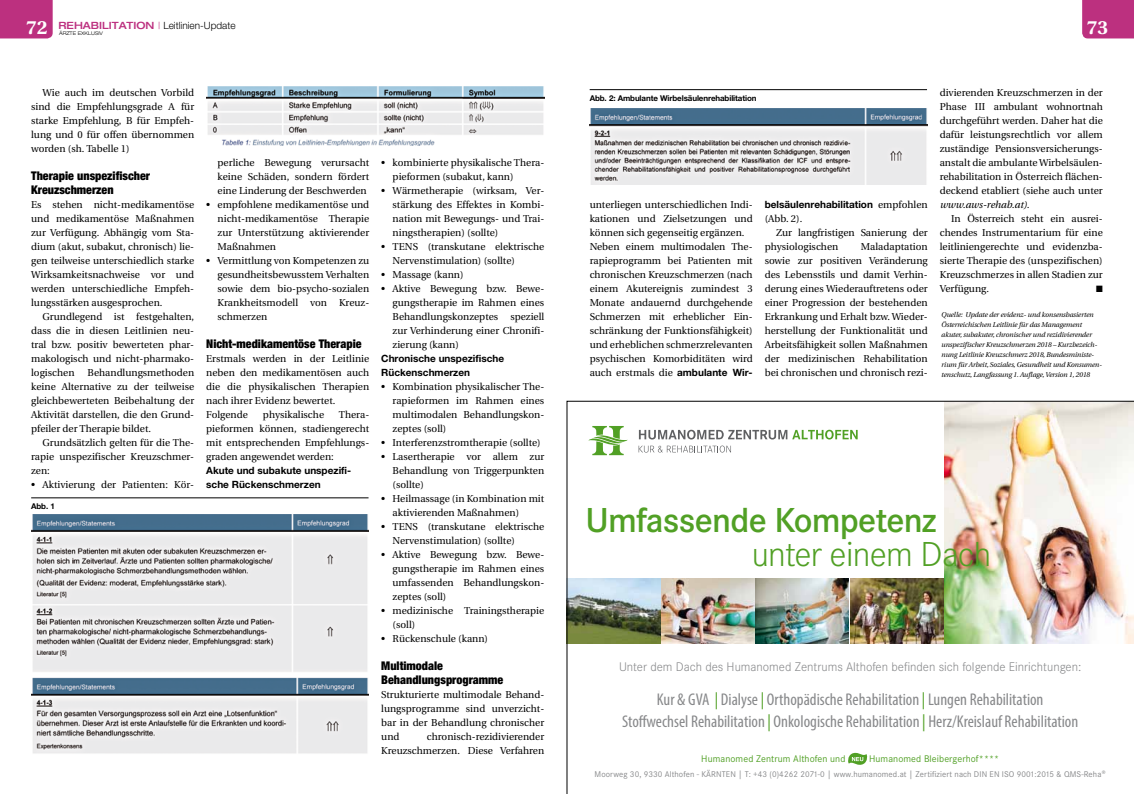
<style>
.page{position:relative;width:1134px;height:794px;background:#fff}
.page>*{position:absolute;margin:0;border:0;box-sizing:border-box;transform-origin:0 0}
.t1{font:600 36px "Corporate S";letter-spacing:-.02em;color:#51a025}
.t2{font:300 36px "Corporate S";letter-spacing:-.02em;color:#51a025}
.t3{font:700 19px "Utopia";color:#fff}
.t4{font:condensed 17px/22px "Myriad Pro";color:#87888a;text-align:center}
.t5{font:300 13px "Corporate S";color:#87888a}
.t6{font:900 condensed 12px/14px "Helvetica Neue";color:#000}
.t7{font:10px/14px "Utopia";color:#000;text-align:justify}
.t8{font:700 10px/14px "Helvetica Neue";color:#000}
.t9{font:10px "Corporate S";letter-spacing:.01em;color:#51a025}
.t10{font:300 10px "Helvetica Neue";color:#000}
.t11{font:italic 10px "Utopia";color:#000}
.t12{font:9.2px "Zapf Dingbats ITC";color:#000;scale:.95 1}
.t13{font:8.6px "Corporate S";letter-spacing:.01em;color:#87888a}
.t14{font:700 8px "Helvetica Neue";letter-spacing:-.015em;color:#000}
.t15{font:italic 7px/10px "Utopia";letter-spacing:-.015em;color:#000}
.t16{font:300 expanded 5px "Helvetica Neue";color:#000}
.s1{font-family:"Utopia";font-weight:700;font-size:19px;color:#fff}
.s2{font-weight:500;font-stretch:expanded;color:#bc307f}
.s3{color:#bc307f}
.s4{font-family:"Helvetica Neue";font-weight:700}
.s5{font-family:"Utopia";font-weight:400}
.s6{color:#51a025}
.s7{color:#fff}
</style>
<div class="page">
<div style="left:0;top:0;width:53px;height:38px;background:#bc307f"></div>
<div style="left:1082px;top:0;width:52px;height:38px;background:#bc307f"></div>
<img style="left:567px;top:401px;width:567px;height:393px">
<hr style="left:590px;top:89px;width:337px;height:1px;background:#000">
<img style="left:590px;top:109px;width:337px;height:76px">
<img style="left:31px;top:514px;width:338px;height:240px">
<hr style="left:31px;top:497px;width:338px;height:1px;background:#000">
<img style="left:207px;top:86px;width:337px;height:60px">
<p class="t10" style="left:26px;top:20px;width:211px"><span class="s1">72</span> <span class="s2">REHABILITATION</span> <span class="s3">|</span> Leitlinien-Update</p>
<p class="t16" style="left:59px;top:30px;width:45px">ÄRZTE EXKLUSIV</p>
<h2 class="t3" style="left:1087px;top:17px;width:23px">73</h2>
<p class="t7" style="left:31px;top:85px;width:165px;text-indent:11px">Wie auch im deutschen Vorbild sind die Empfehlungsgrade A für starke Empfehlung, B für Empfeh&shy;lung und 0 für offen übernommen worden (sh. Tabelle 1)</p>
<p class="t6" style="left:31px;top:168px;width:120px">Therapie unspezifischer<br>Kreuzschmerzen</p>
<p class="t7" style="left:31px;top:197px;width:165px">Es stehen nicht-medikamentöse und medikamentöse Maßnahmen zur Verfügung. Abhängig vom Sta&shy;dium (akut, subakut, chronisch) lie&shy;gen teilweise unterschiedlich starke Wirksamkeitsnachweise vor und werden unterschiedliche Empfeh&shy;lungsstärken ausgesprochen.</p>
<p class="t7" style="left:31px;top:309px;width:165px;text-indent:11px">Grundlegend ist festgehalten, dass die in diesen Leitlinien neu&shy;tral bzw. positiv bewerteten phar&shy;makologisch und nicht-pharmako&shy;logischen</p>
<p class="t7" style="left:31px;top:365px;width:165px;text-indent:56px">Behandlungsmethoden keine Alternative zu der teilweise gleichbewerteten Beibehaltung der Aktivität darstellen, die den Grund&shy;pfeiler der Therapie bildet.</p>
<p class="t7" style="left:31px;top:435px;width:165px;text-indent:11px">Grundsätzlich gelten für die The&shy;rapie unspezifischer Kreuzschmer&shy;zen:</p>
<p class="t7" style="left:31px;top:477px;width:165px">• Aktivierung der Patienten: Kör-</p>
<p class="t14" style="left:31px;top:501px;width:25px">Abb. 1</p>
<p class="t7" style="left:218px;top:155px;width:153px">perliche Bewegung verursacht keine Schäden, sondern fördert eine Linderung der Beschwerden</p>
<p class="t7" style="left:218px;top:197px;width:153px;text-indent:-11px">• empfohlene medikamentöse und nicht-medikamentöse Therapie zur Unterstützung aktivierender Maßnahmen</p>
<p class="t7" style="left:218px;top:253px;width:153px;text-indent:-11px">• Vermittlung von Kompetenzen zu gesundheitsbewusstem Verhalten sowie dem bio-psycho-sozialen Krankheitsmodell von Kreuz&shy;schmerzen</p>
<p class="t6" style="left:206px;top:336px;width:157px">Nicht-medikamentöse Therapie</p>
<p class="t7" style="left:206px;top:351px;width:165px;text-align:left">Erstmals werden in der Leitlinie neben den medikamentösen auch die die physikalischen Therapien nach ihrer Evidenz bewertet.<br>Folgende</p>
<p class="t7" style="left:206px;top:407px;width:165px;text-indent:133px">Thera&shy;pieformen können, stadiengerecht mit entsprechenden Empfehlungs&shy;graden angewendet werden:</p>
<p class="t8" style="left:206px;top:463px;width:147px">Akute und subakute unspezifi&shy;sche Rückenschmerzen</p>
<p class="t7" style="left:263px;top:407px;width:63px">physikalische</p>
<p class="t7" style="left:393px;top:155px;width:153px;text-indent:-11px">• kombinierte physikalische Thera&shy;pieformen (subakut, kann)</p>
<p class="t7" style="left:393px;top:183px;width:153px;text-indent:-11px">• Wärmetherapie (wirksam, Ver&shy;stärkung des Effektes in Kombi&shy;nation mit Bewegungs- und Trai&shy;ningstherapien) (sollte)</p>
<p class="t7" style="left:393px;top:239px;width:153px;text-indent:-11px">• TENS (transkutane elektrische<br>Nervenstimulation) (sollte)</p>
<p class="t7" style="left:381px;top:267px;width:84px">• Massage (kann)</p>
<p class="t7" style="left:393px;top:281px;width:153px;text-indent:-11px">• Aktive Bewegung bzw. Bewe&shy;gungstherapie im Rahmen eines Behandlungskonzeptes speziell zur Verhinderung einer Chronifi&shy;zierung (kann)</p>
<p class="t8" style="left:381px;top:351px;width:124px">Chronische unspezifische<br>Rückenschmerzen</p>
<p class="t7" style="left:393px;top:379px;width:153px;text-indent:-11px">• Kombination physikalischer The&shy;rapieformen im Rahmen eines multimodalen Behandlungskon&shy;zeptes (soll)</p>
<p class="t7" style="left:381px;top:435px;width:161px">• Interferenzstromtherapie (sollte)</p>
<p class="t7" style="left:393px;top:449px;width:153px;text-indent:-11px">• Lasertherapie vor allem zur Behandlung von Triggerpunkten (sollte)</p>
<p class="t7" style="left:393px;top:491px;width:153px;text-indent:-11px">• Heilmassage (in Kombination mit aktivierenden Maßnahmen)</p>
<p class="t7" style="left:393px;top:519px;width:153px;text-indent:-11px">• TENS (transkutane elektrische<br>Nervenstimulation) (sollte)</p>
<p class="t7" style="left:393px;top:547px;width:153px;text-indent:-11px">• Aktive Bewegung bzw. Bewe&shy;gungstherapie im Rahmen eines umfassenden Behandlungskon&shy;zeptes (soll)</p>
<p class="t7" style="left:393px;top:603px;width:153px;text-indent:-11px">• medizinische Trainingstherapie (soll)</p>
<p class="t7" style="left:381px;top:631px;width:108px">• Rückenschule (kann)</p>
<p class="t6" style="left:381px;top:658px;width:124px">Multimodale<br>Behandlungsprogramme</p>
<p class="t7" style="left:381px;top:687px;width:165px">Strukturierte multimodale Behand&shy;lungsprogramme sind unverzicht&shy;bar in der Behandlung chronischer und</p>
<p class="t7" style="left:381px;top:729px;width:165px;text-align:right">chronisch-rezidivierender<br>Kreuzschmerzen. Diese Verfahren</p>
<p class="t14" style="left:590px;top:93px;width:168px">Abb. 2: Ambulante Wirbelsäulenrehabilitation</p>
<p class="t7" style="left:590px;top:197px;width:165px;text-align:left">unterliegen unterschiedlichen Indi&shy;kationen und Zielsetzungen und können sich gegenseitig ergänzen.<br>Neben einem multimodalen The&shy;rapieprogramm bei Patienten mit chronischen Kreuzschmerzen (nach einem Akutereignis zumindest 3<br>Monate andauernd durchgehende Schmerzen mit erheblicher Ein&shy;schränkung der Funktionsfähigkeit) und erheblichen schmerzrelevanten psychischen Komorbiditäten wird auch erstmals die <span class="s4">ambulante Wir-</span></p>
<p class="t8" style="left:765px;top:197px;width:165px">belsäulenrehabilitation <span class="s5">empfohlen</span></p>
<p class="t7" style="left:765px;top:211px;width:39px">(Abb. 2).</p>
<p class="t7" style="left:776px;top:225px;width:153px">Zur langfristigen Sanierung der</p>
<p class="t7" style="left:765px;top:239px;width:75px">physiologischen</p>
<p class="t7" style="left:765px;top:239px;width:165px;text-indent:96px">Maladaptation sowie zur positiven Veränderung des Lebensstils und damit Verhin&shy;derung eines Wiederauftretens oder einer Progression der bestehenden Erkrankung und Erhalt bzw. Wieder&shy;herstellung der Funktionalität und Arbeitsfähigkeit sollen Maßnahmen der medizinischen Rehabilitation bei chronischen und chronisch rezi-</p>
<p class="t7" style="left:940px;top:85px;width:165px">divierenden Kreuzschmerzen in der Phase III ambulant wohnortnah durchgeführt werden. Daher hat die dafür leistungsrechtlich vor allem zuständige Pensionsversicherungs&shy;anstalt die ambulante Wirbelsäulen&shy;rehabilitation in Österreich flächen&shy;deckend etabliert (siehe auch unter</p>
<p class="t11" style="left:940px;top:199px;width:91px">www.aws-rehab.at).</p>
<p class="t7" style="left:940px;top:211px;width:165px;text-indent:11px">In Österreich steht ein ausrei&shy;chendes Instrumentarium für eine leitliniengerechte und evidenzba&shy;sierte Therapie des (unspezifischen)<br>Kreuzschmerzes in allen Stadien zur Verfügung.</p>
<p class="t12" style="left:1096px;top:284px;width:9px">■</p>
<p class="t15" style="left:941px;top:309px;width:162px">Quelle: Update der evidenz- und konsensbasierten Österreichischen Leitlinie für das Management akuter, subakuter, chronischer und rezidivierender unspezifischer Kreuzschmerzen 2018 – Kurzbezeich&shy;nung Leitlinie Kreuzschmerz 2018, Bundesministe&shy;rium für Arbeit, Soziales, Gesundheit und Konsumen&shy;tenschutz, Langfassung 1. Auflage, Version 1, 2018</p>
<h1 class="t1" style="left:586px;top:499px;width:353px">Umfassende Kompetenz</h1>
<h1 class="t2" style="left:752px;top:534px;width:241px">unter einem Dach</h1>
<h3 class="t5" style="left:619px;top:659px;width:464px">Unter dem Dach des Humanomed Zentrums Althofen befinden sich folgende Einrichtungen:</h3>
<h3 class="t4" style="left:622px;top:688px;width:458px">Kur &amp; GVA <span class="s6">|</span> Dialyse <span class="s6">|</span> Orthopädische Rehabilitation <span class="s6">|</span> Lungen Rehabilitation<br>Stoffwechsel Rehabilitation <span class="s6">|</span> Onkologische Rehabilitation <span class="s6">|</span> Herz/Kreislauf Rehabilitation</h3>
<p class="t9" style="left:701px;top:753px;width:299px">Humanomed Zentrum Althofen und <span class="s7">jegth</span>Humanomed Bleibergerhof****</p>
<p class="t13" style="left:595px;top:769px;width:513px">Moorweg 30, 9330 Althofen - KÄRNTEN | T: +43 (0)4262 2071-0 | www.humanomed.at | Zertifiziert nach DIN EN ISO 9001:2015 &amp; QMS-Reha®</p>
</div>
